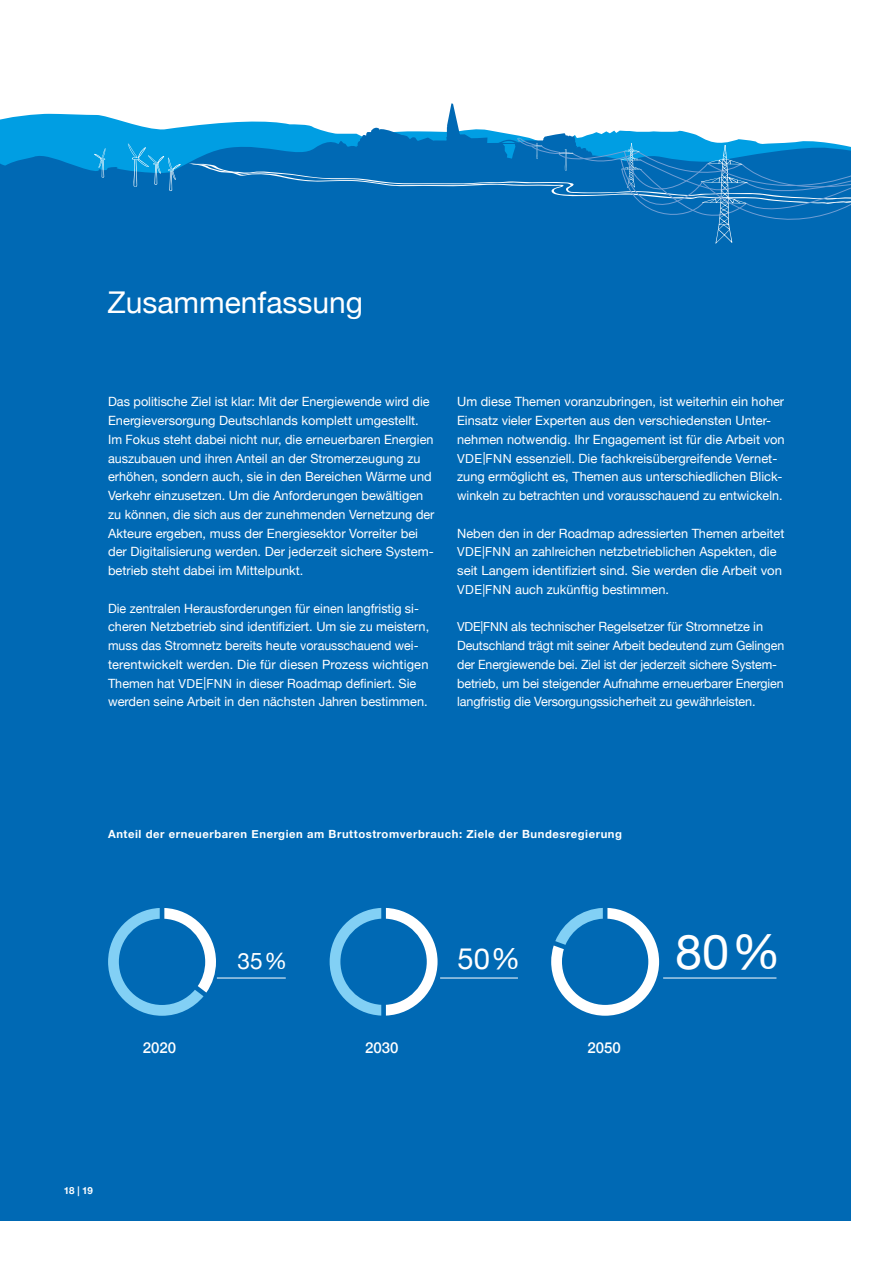
<style>
.page{position:relative;width:893px;height:1263px;background:#fff}
.page>*{position:absolute;margin:0;border:0;box-sizing:border-box;transform-origin:0 0}
.t1{font:48.6px "Helvetica Neue";color:#fff}
.t2{font:30px "Helvetica Neue";color:#fff}
.t3{font:29.1px "Helvetica Neue";color:#fff}
.t4{font:22.65px "Helvetica Neue";color:#fff}
.t5{font:500 15px "Helvetica Neue";color:#fff}
.t6{font:12.75px/18.8px "Helvetica Neue";color:#fff}
.t7{font:700 11.25px "Helvetica Neue";letter-spacing:.05em;color:#fff}
.t8{font:700 9.75px "Helvetica Neue";color:#fff}
.s1{font-size:12.3px}
</style>
<div class="page">
<div style="left:0;top:103px;width:850px;height:1117px;background:#0069b4"></div>
<svg style="left:128px;top:143px;width:53px;height:48px;background:#1491d3"></svg>
<svg style="left:94px;top:148px;width:11px;height:30px"></svg>
<svg style="left:189px;top:137px;width:661px;height:114px;background:#0b73bb"></svg>
<svg style="left:108px;top:908px;width:108px;height:108px;background:#2f89c6"></svg>
<svg style="left:330px;top:908px;width:108px;height:107px;background:#358cc7"></svg>
<svg style="left:551px;top:908px;width:108px;height:108px"></svg>
<hr style="left:663px;top:978px;width:113px;height:1px;background:#fff">
<hr style="left:440px;top:978px;width:78px;height:1px;background:#fff">
<hr style="left:217px;top:978px;width:69px;height:1px;background:#fff">
<h2 class="t2" style="left:107px;top:280px;width:257px">Zusammenfassung</h2>
<p class="t6" style="left:108px;top:393px;width:328px">Das politische Ziel ist klar: Mit der Energiewende wird die Energieversorgung Deutschlands komplett umgestellt.<br>Im Fokus steht dabei nicht nur, die erneuerbaren Energien auszubauen und ihren Anteil an der Stromerzeugung zu erhöhen, sondern auch, sie in den Bereichen Wärme und Verkehr einzusetzen. Um die Anforderungen bewältigen zu können, die sich aus der zunehmenden Vernetzung der Akteure ergeben, muss der Energiesektor Vorreiter bei der Digitalisierung werden. Der jederzeit sichere System&shy;betrieb steht dabei im Mittelpunkt.</p>
<p class="t6" style="left:108px;top:599px;width:323px">Die zentralen Herausforderungen für einen langfristig si&shy;cheren Netzbetrieb sind identifiziert. Um sie zu meistern, muss das Stromnetz bereits heute vorausschauend wei&shy;terentwickelt werden. Die für diesen Prozess wichtigen Themen hat <span class="s1">VDE</span>|<span class="s1">FNN</span> in dieser Roadmap definiert. Sie werden seine Arbeit in den nächsten Jahren bestimmen.</p>
<p class="t6" style="left:457px;top:393px;width:329px">Um diese Themen voranzubringen, ist weiterhin ein hoher Einsatz vieler Experten aus den verschiedensten Unter&shy;nehmen notwendig. Ihr Engagement ist für die Arbeit von <span class="s1">VDE</span>|<span class="s1">FNN</span> essenziell. Die fachkreisübergreifende Vernet&shy;zung ermöglicht es, Themen aus unterschiedlichen Blick&shy;winkeln zu betrachten und vorausschauend zu entwickeln.</p>
<p class="t6" style="left:457px;top:524px;width:329px">Neben den in der Roadmap adressierten Themen arbeitet <span class="s1">VDE</span>|<span class="s1">FNN</span> an zahlreichen netzbetrieblichen Aspekten, die seit Langem identifiziert sind. Sie werden die Arbeit von <span class="s1">VDE</span>|<span class="s1">FNN</span> auch zukünftig bestimmen.</p>
<p class="t6" style="left:457px;top:618px;width:329px"><span class="s1">VDE</span>|<span class="s1">FNN</span> als technischer Regelsetzer für Stromnetze in Deutschland trägt mit seiner Arbeit bedeutend zum Gelingen der Energiewende bei. Ziel ist der jederzeit sichere System&shy;betrieb, um bei steigender Aufnahme erneuerbarer Energien langfristig die Versorgungssicherheit zu gewährleisten.</p>
<p class="t7" style="left:108px;top:825px;width:515px">Anteil der erneuerbaren Energien am Bruttostromverbrauch: Ziele der Bundesregierung</p>
<h3 class="t4" style="left:238px;top:945px;width:51px">35%</h3>
<h3 class="t3" style="left:458px;top:938px;width:64px">50%</h3>
<p class="t5" style="left:143px;top:1036px;width:35px">2020</p>
<p class="t5" style="left:365px;top:1036px;width:35px">2030</p>
<p class="t5" style="left:587px;top:1036px;width:35px">2050</p>
<h1 class="t1" style="left:675px;top:917px;width:107px">80%</h1>
<p class="t8" style="left:64px;top:1183px;width:31px">18 | 19</p>
</div>
